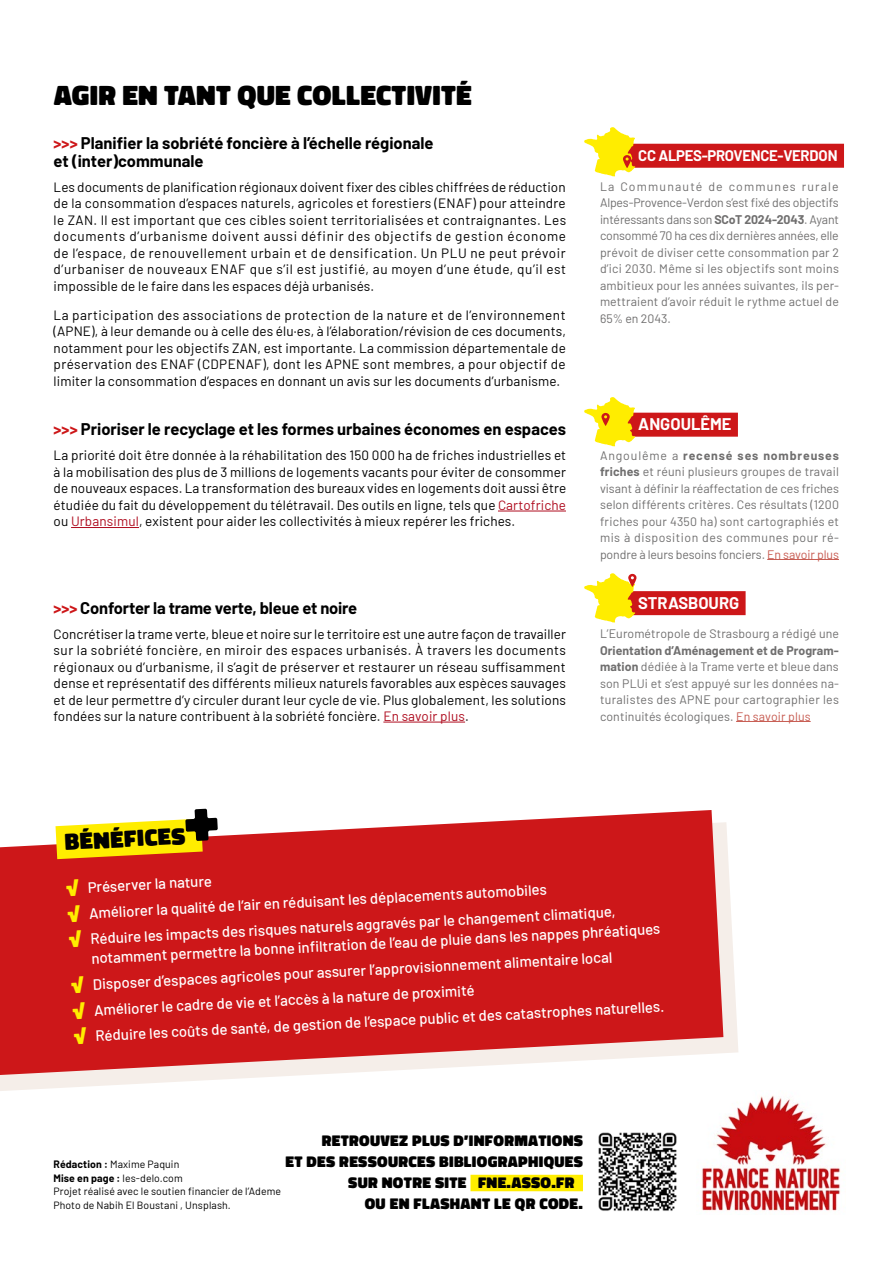
<style>
.page{position:relative;width:893px;height:1263px;background:#fff}
.page>*{position:absolute;margin:0;border:0;box-sizing:border-box;transform-origin:0 0}
.t1{font:900 28.5px "Don Jose";letter-spacing:.01em;color:#000}
.t2{font:900 24px "Don Jose";color:#000}
.t3{font:700 16.5px/18px "Barlow";color:#000}
.t4{font:700 16.5px "Barlow";color:#fff}
.t5{font:900 15.75px/21px "Don Jose";letter-spacing:.02em;color:#000;text-align:right}
.t6{font:500 15px/26px "Barlow";color:#fff}
.t7{font:700 15px "Barlow";letter-spacing:-.02em;color:#fff}
.t8{font:13.5px/16.5px "Barlow";letter-spacing:.01em;color:#000;text-align:justify}
.t9{font:12.3px/16.5px "Barlow";letter-spacing:.01em;color:#706f6f;text-align:justify}
.t10{font:10.5px/13.5px "Barlow";letter-spacing:.01em;color:#000}
.s1{color:#cd1719}
.s2{color:#af0d20}
.s3{font-weight:700}
.s4{color:#c75b51}
.s5{font-family:"Don Jose";font-weight:900;font-size:18px;color:#ffed00}
.s6{color:#ffed00}
</style>
<div class="page">
<svg style="left:0;top:822px;width:738px;height:269px"></svg>
<svg style="left:0;top:810px;width:723px;height:265px;background:#d23234"></svg>
<img style="left:598px;top:1132px;width:79px;height:79px">
<div style="left:470px;top:1175px;width:113px;height:16px;background:#ffed00"></div>
<img style="left:696px;top:1090px;width:145px;height:121px">
<hr style="left:498px;top:511px;width:68px;height:1px;background:#af0d20">
<hr style="left:71px;top:527px;width:68px;height:1px;background:#af0d20">
<hr style="left:383px;top:722px;width:82px;height:1px;background:#af0d20">
<div style="left:600px;top:144px;width:244px;height:24px;background:#cd1719"></div>
<svg style="left:584px;top:127px;width:51px;height:49px"></svg>
<div style="left:600px;top:413px;width:138px;height:24px;background:#cd1719"></div>
<hr style="left:767px;top:559px;width:72px;height:1px;background:#c75b51">
<div style="left:600px;top:591px;width:146px;height:24px;background:#cd1719"></div>
<hr style="left:736px;top:721px;width:75px;height:1px;background:#c75b51">
<svg style="left:584px;top:573px;width:53px;height:49px"></svg>
<svg style="left:584px;top:397px;width:51px;height:49px"></svg>
<svg style="left:22px;top:810px;width:215px;height:67px"></svg>
<h1 class="t1" style="left:54px;top:80px;width:420px">AGIR EN TANT QUE COLLECTIVITÉ</h1>
<p class="t3" style="left:54px;top:132px;width:381px"><span class="s1">&gt;&gt;&gt;</span> Planifier la sobriété foncière à l’échelle régionale et (inter)communale</p>
<p class="t8" style="left:54px;top:178px;width:514px">Les documents de planification régionaux doivent fixer des cibles chiffrées de réduction de la consommation d’espaces naturels, agricoles et forestiers (ENAF) pour atteindre le ZAN. Il est important que ces cibles soient territorialisées et contraignantes. Les documents d’urbanisme doivent aussi définir des objectifs de gestion économe de l’espace, de renouvellement urbain et de densification. Un PLU ne peut prévoir d’urbaniser de nouveaux ENAF que s’il est justifié, au moyen d’une étude, qu’il est impossible de le faire dans les espaces déjà urbanisés.</p>
<p class="t8" style="left:54px;top:306px;width:514px">La participation des associations de protection de la nature et de l’environnement (APNE), à leur demande ou à celle des élu·es, à l’élaboration/révision de ces documents, notamment pour les objectifs ZAN, est importante. La commission départementale de préservation des ENAF (CDPENAF), dont les APNE sont membres, a pour objectif de limiter la consommation d’espaces en donnant un avis sur les documents d’urbanisme.</p>
<p class="t3" style="left:54px;top:419px;width:514px"><span class="s1">&gt;&gt;&gt;</span> Prioriser le recyclage et les formes urbaines économes en espaces</p>
<p class="t8" style="left:54px;top:446px;width:514px">La priorité doit être donnée à la réhabilitation des 150 000 ha de friches industrielles et à la mobilisation des plus de 3 millions de logements vacants pour éviter de consommer de nouveaux espaces. La transformation des bureaux vides en logements doit aussi être étudiée du fait du développement du télétravail. Des outils en ligne, tels que <span class="s2">Cartofriche </span>ou <span class="s2">Urbansimul</span>, existent pour aider les collectivités à mieux repérer les friches.</p>
<p class="t3" style="left:54px;top:597px;width:305px"><span class="s1">&gt;&gt;&gt;</span> Conforter la trame verte, bleue et noire</p>
<p class="t8" style="left:54px;top:624px;width:514px">Concrétiser la trame verte, bleue et noire sur le territoire est une autre façon de travailler sur la sobriété foncière, en miroir des espaces urbanisés. À travers les documents régionaux ou d’urbanisme, il s’agit de préserver et restaurer un réseau suffisamment dense et représentatif des différents milieux naturels favorables aux espèces sauvages et de leur permettre d’y circuler durant leur cycle de vie. Plus globalement, les solutions fondées sur la nature contribuent à la sobriété foncière. <span class="s2">En savoir plus</span>.</p>
<p class="t7" style="left:638px;top:145px;width:201px">CC ALPES-PROVENCE-VERDON</p>
<p class="t9" style="left:600px;top:177px;width:240px">La Communauté de communes rurale Alpes-Provence-Verdon s’est fixé des objectifs intéressants dans son <span class="s3">SCoT 2024-2043</span>. Ayant consommé 70 ha ces dix dernières années, elle prévoit de diviser cette consommation par 2 d’ici 2030. Même si les objectifs sont moins ambitieux pour les années suivantes, ils per&shy;mettraient d’avoir réduit le rythme actuel de 65% en 2043.</p>
<p class="t4" style="left:638px;top:412px;width:95px">ANGOULÊME</p>
<p class="t9" style="left:600px;top:446px;width:240px">Angoulême a <span class="s3">recensé ses nombreuses friches</span> et réuni plusieurs groupes de travail visant à définir la réaffectation de ces friches selon différents critères. Ces résultats (1200 friches pour 4350 ha) sont cartographiés et mis à disposition des communes pour ré&shy;pondre à leurs besoins fonciers. <span class="s4">En savoir plus</span></p>
<p class="t4" style="left:638px;top:591px;width:102px">STRASBOURG</p>
<p class="t9" style="left:600px;top:624px;width:240px">L’Eurométropole de Strasbourg a rédigé une</p>
<p class="t9" style="left:600px;top:641px;width:240px"><span class="s3">Orientation d’Aménagement et de Program&shy;mation</span> dédiée à la Trame verte et bleue dans son PLUi et s’est appuyé sur les données na&shy;turalistes des APNE pour cartographier les continuités écologiques. <span class="s4">En savoir plus</span></p>
<h2 class="t2" style="left:64px;top:829px;width:122px;rotate:-3deg">BÉNÉFICES</h2>
<p class="t6" style="left:66px;top:874px;width:549px;rotate:-3deg"><span class="s5">√</span> Préserver la nature<br><span class="s5">√</span> Améliorer la qualité de l’air en réduisant les déplacements automobiles<br><span class="s5">√</span> Réduire les impacts des risques naturels aggravés par le changement climatique,</p>
<p class="t6" style="left:69px;top:945px;width:592px;text-indent:21px;rotate:-3deg">notamment permettre la bonne infi ltration de l’eau de pluie dans les nappes phréatiques <span class="s5">√</span> Disposer d’espaces agricoles pour assurer l’approvisionnement alimentaire local<br><span class="s5">√</span> Améliorer le cadre de vie et l’accès à la nature de proximité<br><span class="s5">√</span> Réduire les coûts de santé, de gestion de l’espace public et des catastrophes naturelles.</p>
<p class="t5" style="left:285px;top:1131px;width:299px">RETROUVEZ PLUS D’INFORMATIONS<br>ET DES RESSOURCES BIBLIOGRAPHIQUES<br>SUR NOTRE SITE FNE.ASSO.FR<span class="s6">F<br></span>OU EN FLASHANT LE QR CODE.</p>
<p class="t10" style="left:54px;top:1157px;width:229px"><span class="s3">Rédaction :</span> Maxime Paquin<br><span class="s3">Mise en page :</span> les-delo.com<br>Projet réalisé avec le soutien financier de l’Ademe Photo de Nabih El Boustani , Unsplash.</p>
</div>
